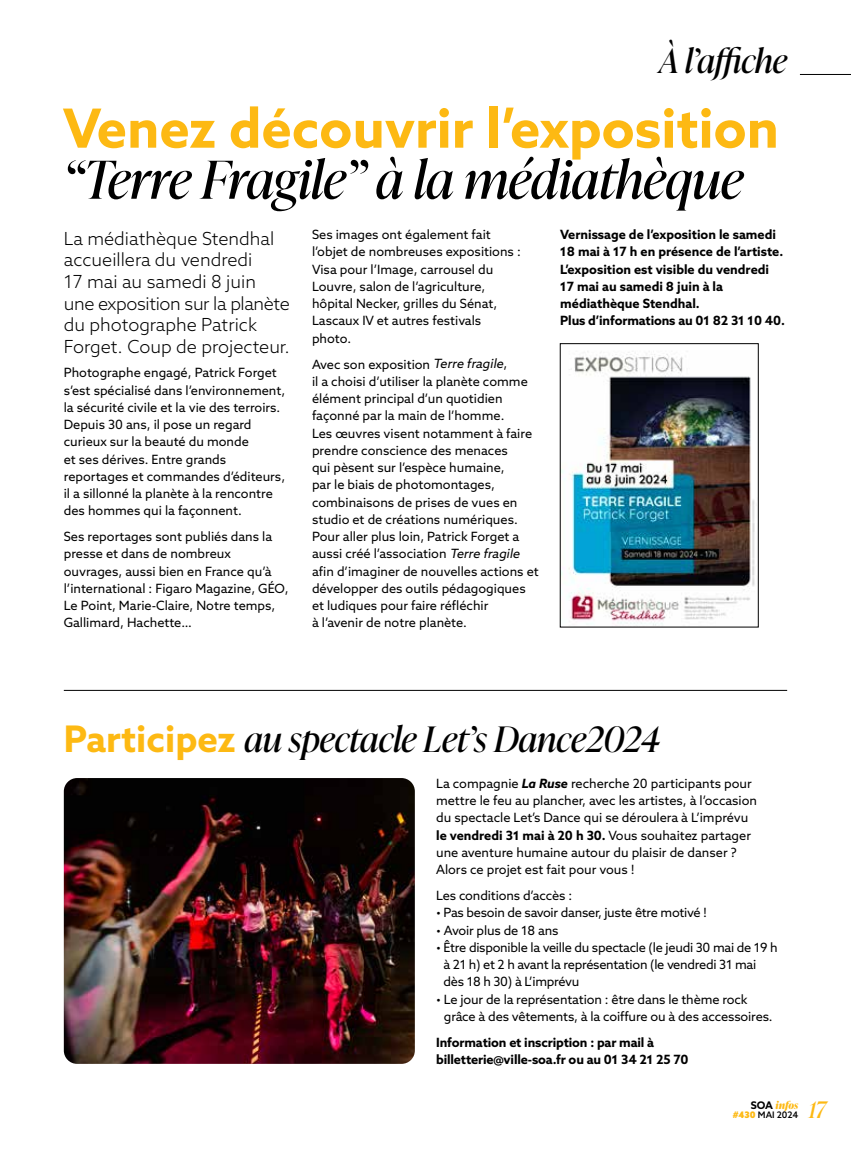
<style>
.page{position:relative;width:851px;height:1149px;background:#fff}
.page>*{position:absolute;margin:0;border:0;box-sizing:border-box;transform-origin:0 0}
.t1{font:700 54px "Azo Sans";color:#fdb913}
.t2{font:italic 52.2px "Ivy Presto Display";color:#000}
.t3{font:italic 34.95px "Ivy Presto Display";color:#000}
.t4{font:italic 33.3px "Ivy Presto Display";color:#000}
.t5{font:italic 22.8px "Ivy Presto Display";color:#fdb913}
.t6{font:300 18px/21.6px "Azo Sans";color:#000}
.t7{font:12.75px/17.2px "Azo Sans";color:#000}
.t8{font:700 12.75px/17.2px "Azo Sans";color:#000}
.t9{font:12.75px/17.2px "Azo Sans";letter-spacing:-.02em;color:#000}
.t10{font:italic 700 10.5px "Ivy Presto Display";color:#fdb913}
.t11{font:500 9px "Azo Sans";color:#000}
.s1{font-style:italic}
.s2{font-family:"Azo Sans";font-weight:700;font-style:normal;font-size:36.6px;color:#fdb913}
.s3{font-weight:700;font-style:italic}
.s4{font-weight:700}
.s5{font-family:"Azo Sans";font-style:normal;color:#000}
.s6{font-weight:900;color:#fdb913}
</style>
<div class="page">
<hr style="left:799px;top:74px;width:51px;height:1px;background:#000">
<hr style="left:64px;top:690px;width:723px;height:1px;background:#000">
<img style="left:64px;top:778px;width:351px;height:285px">
<img style="left:561px;top:351px;width:194px;height:274px">
<h3 class="t4" style="left:659px;top:37px;width:129px">À l’affiche</h3>
<h1 class="t1" style="left:63px;top:93px;width:717px">Venez découvrir l’exposition</h1>
<h2 class="t2" style="left:63px;top:142px;width:681px">“Terre Fragile” à la médiathèque</h2>
<h3 class="t6" style="left:64px;top:227px;width:227px">La médiathèque Stendhal accueillera du vendredi<br>17 mai au samedi 8 juin une exposition sur la planète du photographe Patrick<br>Forget. Coup de projecteur.</h3>
<p class="t7" style="left:312px;top:226px;width:210px">Ses images ont également fait l’objet de nombreuses expositions :<br>Visa pour l’Image, carrousel du<br>Louvre, salon de l’agriculture, hôpital Necker, grilles du Sénat,<br>Lascaux IV et autres festivals photo.</p>
<p class="t7" style="left:312px;top:355px;width:228px">Avec son exposition <span class="s1">Terre fragile</span>,<br>il a choisi d’utiliser la planète comme élément principal d’un quotidien façonné par la main de l’homme.<br>Les œuvres visent notamment à faire prendre conscience des menaces<br>qui pèsent sur l’espèce humaine,<br>par le biais de photomontages, combinaisons de prises de vues en studio et de créations numériques.<br>Pour aller plus loin, Patrick Forget a aussi créé l’association <span class="s1">Terre fragile </span>afin d’imaginer de nouvelles actions et développer des outils pédagogiques et ludiques pour faire réfléchir<br>à l’avenir de notre planète.</p>
<p class="t8" style="left:560px;top:226px;width:226px">Vernissage de l’exposition le samedi<br>18 mai à 17 h en présence de l’artiste.<br>L’exposition est visible du vendredi<br>17 mai au samedi 8 juin à la médiathèque Stendhal.<br>Plus d’informations au 01 82 31 10 40.</p>
<p class="t7" style="left:64px;top:364px;width:223px">Photographe engagé, Patrick Forget s’est spécialisé dans l’environnement, la sécurité civile et la vie des terroirs.<br>Depuis 30 ans, il pose un regard curieux sur la beauté du monde<br>et ses dérives. Entre grands reportages et commandes d’éditeurs, il a sillonné la planète à la rencontre des hommes qui la façonnent.</p>
<p class="t7" style="left:64px;top:527px;width:226px">Ses reportages sont publiés dans la presse et dans de nombreux ouvrages, aussi bien en France qu’à l’international : Figaro Magazine, GÉO, Le Point, Marie-Claire, Notre temps, Gallimard, Hachette…</p>
<h3 class="t3" style="left:64px;top:713px;width:597px"><span class="s2">Participez</span> au spectacle Let’s Dance2024</h3>
<p class="t7" style="left:436px;top:774px;width:322px">La compagnie <span class="s3">La Ruse</span> recherche 20 participants pour mettre le feu au plancher, avec les artistes, à l’occasion du spectacle Let’s Dance qui se déroulera à L’imprévu <span class="s4">le vendredi 31 mai à 20 h 30.</span> Vous souhaitez partager une aventure humaine autour du plaisir de danser ?<br>Alors ce projet est fait pour vous !</p>
<p class="t7" style="left:436px;top:886px;width:137px">Les conditions d’accès :</p>
<p class="t9" style="left:436px;top:903px;width:272px">• Pas besoin de savoir danser, juste être motivé !</p>
<p class="t7" style="left:436px;top:920px;width:124px">• Avoir plus de 18 ans</p>
<p class="t9" style="left:443px;top:938px;width:335px;text-indent:-7px">• Être disponible la veille du spectacle (le jeudi 30 mai de 19 h à 21 h) et 2 h avant la représentation (le vendredi 31 mai dès 18 h 30) à L’imprévu</p>
<p class="t7" style="left:444px;top:989px;width:330px;text-indent:-8px">• Le jour de la représentation : être dans le thème rock grâce à des vêtements, à la coiffure ou à des accessoires.</p>
<p class="t8" style="left:436px;top:1032px;width:254px">Information et inscription : par mail à billetterie@ville-soa.fr ou au 01 34 21 25 70</p>
<p class="t10" style="left:750px;top:1097px;width:49px"><span class="s5">SOA</span> infos</p>
<p class="t11" style="left:732px;top:1108px;width:67px"><span class="s6">#430</span> MAI 2024</p>
<h3 class="t5" style="left:808px;top:1093px;width:19px">17</h3>
</div>
